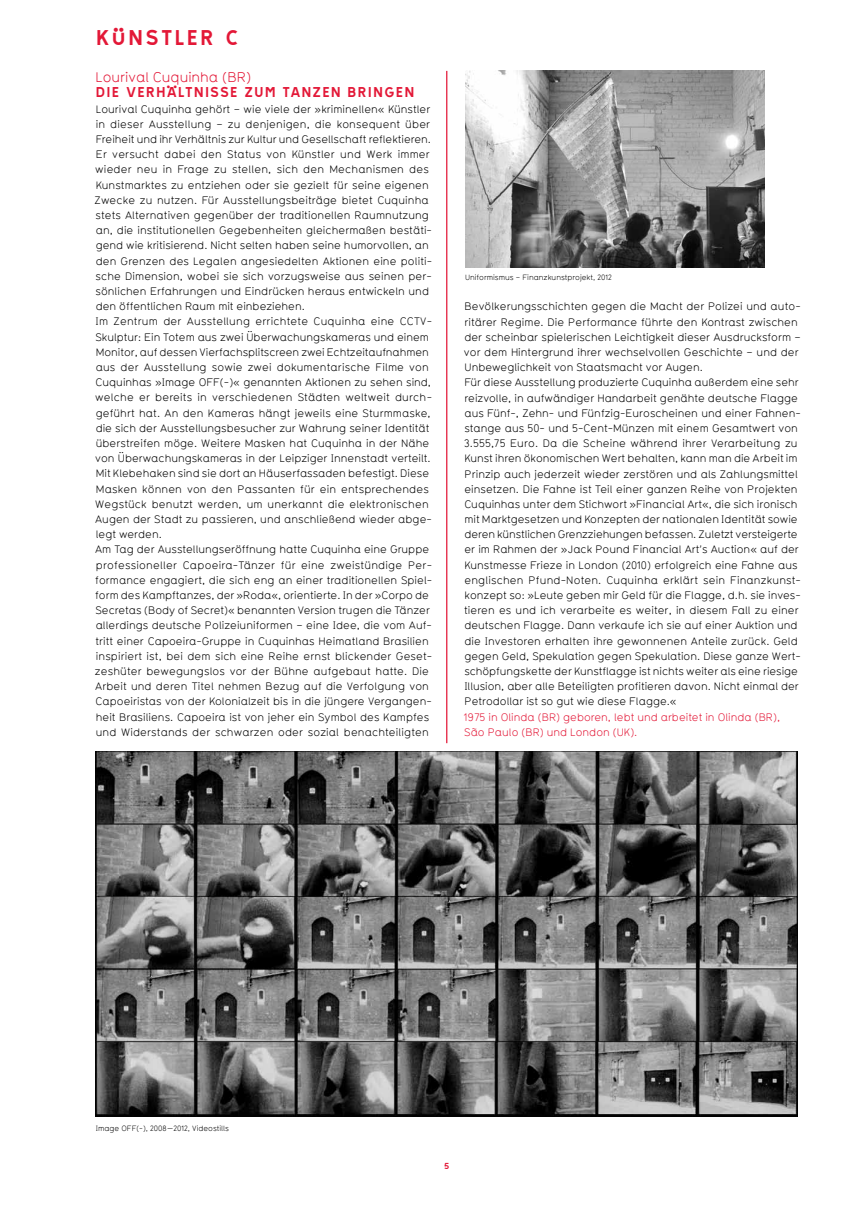
<style>
.page{position:relative;width:851px;height:1205px;background:#fff}
.page>*{position:absolute;margin:0;border:0;box-sizing:border-box;transform-origin:0 0}
.t1{font:18.75px "Tratexvierzehn";color:#e31837}
.t2{font:13.75px "Typ 1451";color:#e31837}
.t3{font:12.5px "Tratexvierzehn";letter-spacing:.085em;color:#e31837}
.t4{font:10.62px/15.2px "Typ 1451";letter-spacing:.005em;color:#000}
.t5{font:10.62px/15.2px "Typ 1451";color:#e31837}
.t6{font:7.5px "Typ 1451";color:#000}
.t7{font:7.5px "Tratex Svart";color:#e31837}
</style>
<div class="page">
<hr style="left:446px;top:71px;width:1px;height:672px;background:#e31837">
<img style="left:96px;top:751px;width:701px;height:365px">
<img style="left:465px;top:71px;width:299px;height:196px">
<h1 class="t1" style="left:96px;top:25px;width:47px">KÜNSTLER</h1>
<h1 class="t1" style="left:225px;top:25px;width:12px">C</h1>
<p class="t2" style="left:96px;top:68px;width:157px">Lourival Cuquinha (BR)</p>
<p class="t3" style="left:96px;top:84px;width:320px">DI E VERHÄLTNISSE ZUM TANZEN BRI NGEN</p>
<p class="t4" style="left:95px;top:101px;width:339px">Lourival Cuquinha gehört – wie viele der »kriminellen« Künstler in dieser Ausstellung – zu denjenigen, die konsequent über Freiheit und ihr Verhältnis zur Kultur und Gesellschaft reflektieren.<br>Er versucht dabei den Status von Künstler und Werk immer wieder neu in Frage zu stellen, sich den Mechanismen des Kunstmarktes zu entziehen oder sie gezielt für seine eigenen Zwecke zu nutzen. Für Ausstellungsbeiträge bietet Cuquinha stets Alternativen gegenüber der traditionellen Raumnutzung an, die institutionellen Gegebenheiten gleichermaßen bestäti&shy;gend wie kritisierend. Nicht selten haben seine humorvollen, an den Grenzen des Legalen angesiedelten Aktionen eine politi&shy;sche Dimension, wobei sie sich vorzugsweise aus seinen per&shy;sönlichen Erfahrungen und Eindrücken heraus entwickeln und den öffentlichen Raum mit einbeziehen.<br>Im Zentrum der Ausstellung errichtete Cuquinha eine CCTV-Skulptur: Ein Totem aus zwei Überwachungskameras und einem Monitor, auf dessen Vierfachsplitscreen zwei Echtzeitaufnahmen aus der Ausstellung sowie zwei dokumentarische Filme von Cuquinhas »Image OFF(-)« genannten Aktionen zu sehen sind, welche er bereits in verschiedenen Städten weltweit durch&shy;geführt hat. An den Kameras hängt jeweils eine Sturmmaske, die sich der Ausstellungsbesucher zur Wahrung seiner Identität überstreifen möge. Weitere Masken hat Cuquinha in der Nähe von Überwachungskameras in der Leipziger Innenstadt verteilt.<br>Mit Klebehaken sind sie dort an Häuserfassaden befestigt. Diese Masken können von den Passanten für ein entsprechendes Wegstück benutzt werden, um unerkannt die elektronischen Augen der Stadt zu passieren, und anschließend wieder abge&shy;legt werden.<br>Am Tag der Ausstellungseröffnung hatte Cuquinha eine Gruppe professioneller Capoeira-Tänzer für eine zweistündige Per&shy;formance engagiert, die sich eng an einer traditionellen Spiel&shy;form des Kampftanzes, der »Roda«, orientierte. In der »Corpo de Secretas (Body of Secret)« benannten Version trugen die Tänzer allerdings deutsche Polizeiuniformen – eine Idee, die vom Auf&shy;tritt einer Capoeira-Gruppe in Cuquinhas Heimatland Brasilien inspiriert ist, bei dem sich eine Reihe ernst blickender Geset&shy;zeshüter bewegungslos vor der Bühne aufgebaut hatte. Die Arbeit und deren Titel nehmen Bezug auf die Verfolgung von Capoeiristas von der Kolonialzeit bis in die jüngere Vergangen&shy;heit Brasiliens. Capoeira ist von jeher ein Symbol des Kampfes und Widerstands der schwarzen oder sozial benachteiligten</p>
<p class="t6" style="left:465px;top:273px;width:148px">Uniformismus – Finanzkunstprojekt, 2012</p>
<p class="t4" style="left:464px;top:299px;width:338px">Bevölkerungsschichten gegen die Macht der Polizei und auto&shy;ritärer Regime. Die Performance führte den Kontrast zwischen der scheinbar spielerischen Leichtigkeit dieser Ausdrucksform – vor dem Hintergrund ihrer wechselvollen Geschichte – und der Unbeweglichkeit von Staatsmacht vor Augen.<br>Für diese Ausstellung produzierte Cuquinha außerdem eine sehr reizvolle, in aufwändiger Handarbeit genähte deutsche Flagge aus Fünf-, Zehn- und Fünfzig-Euroscheinen und einer Fahnen&shy;stange aus 50- und 5-Cent-Münzen mit einem Gesamtwert von 3.555,75 Euro. Da die Scheine während ihrer Verarbeitung zu Kunst ihren ökonomischen Wert behalten, kann man die Arbeit im Prinzip auch jederzeit wieder zerstören und als Zahlungsmittel einsetzen. Die Fahne ist Teil einer ganzen Reihe von Projekten Cuquinhas unter dem Stichwort »Financial Art«, die sich ironisch mit Marktgesetzen und Konzepten der nationalen Identität sowie deren künstlichen Grenzziehungen befassen. Zuletzt versteigerte er im Rahmen der »Jack Pound Financial Art’s Auction« auf der Kunstmesse Frieze in London (2010) erfolgreich eine Fahne aus englischen Pfund-Noten. Cuquinha erklärt sein Finanzkunst&shy;konzept so: »Leute geben mir Geld für die Flagge, d.h. sie inves&shy;tieren es und ich verarbeite es weiter, in diesem Fall zu einer deutschen Flagge. Dann verkaufe ich sie auf einer Auktion und die Investoren erhalten ihre gewonnenen Anteile zurück. Geld gegen Geld, Spekulation gegen Spekulation. Diese ganze Wert&shy;schöpfungskette der Kunstflagge ist nichts weiter als eine riesige Illusion, aber alle Beteiligten profitieren davon. Nicht einmal der Petrodollar ist so gut wie diese Flagge.«</p>
<p class="t5" style="left:464px;top:709px;width:318px">1975 in Olinda (BR) geboren, lebt und arbeitet in Olinda (BR),<br>São Paulo (BR) und London (UK).</p>
<p class="t6" style="left:96px;top:1123px;width:135px">Image OFF(-), 2008—2012, Videostills</p>
<p class="t7" style="left:444px;top:1160px;width:7px">5</p>
</div>
